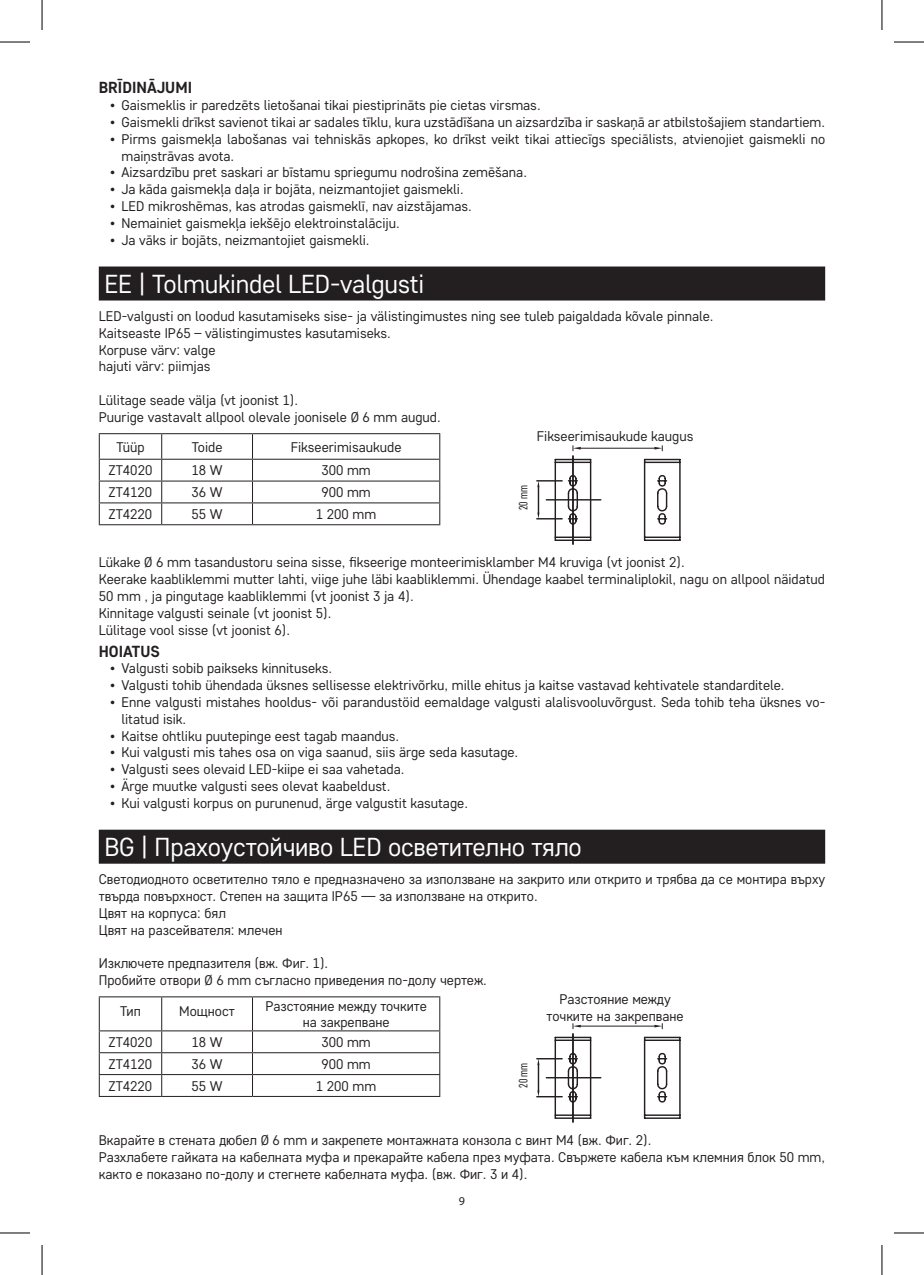
<style>
.page{position:relative;width:924px;height:1275px;background:#fff}
.page>*{position:absolute;margin:0;border:0;box-sizing:border-box;transform-origin:0 0}
.t1{font:26px "Core Sans D35";letter-spacing:-.01em;color:#fff}
.t2{font:700 16px "Core Sans D55";color:#231f20}
.t3{font:14px/16.8px "Core Sans D35";color:#231f20}
.t4{font:12px "Core Sans D37 Cn";letter-spacing:-.01em;color:#231f20}
.t5{font:12px "Myriad Pro";color:#231f20}
</style>
<div class="page">
<div style="left:99px;top:266px;width:725px;height:34px;background:#231f20"></div>
<hr style="left:99px;top:459px;width:63px;height:1px;background:#231f20">
<hr style="left:99px;top:502px;width:63px;height:1px;background:#231f20">
<hr style="left:99px;top:524px;width:63px;height:1px;background:#231f20">
<hr style="left:162px;top:524px;width:90px;height:1px;background:#231f20">
<hr style="left:99px;top:433px;width:63px;height:1px;background:#231f20">
<hr style="left:162px;top:433px;width:90px;height:1px;background:#231f20">
<hr style="left:252px;top:433px;width:188px;height:1px;background:#231f20">
<hr style="left:99px;top:480px;width:63px;height:1px;background:#231f20">
<svg style="left:99px;top:434px;width:1px;height:90px"></svg>
<hr style="left:162px;top:459px;width:90px;height:1px;background:#231f20">
<hr style="left:162px;top:480px;width:90px;height:1px;background:#231f20">
<svg style="left:161px;top:434px;width:1px;height:90px"></svg>
<hr style="left:162px;top:502px;width:90px;height:1px;background:#231f20">
<hr style="left:252px;top:459px;width:188px;height:1px;background:#231f20">
<hr style="left:252px;top:502px;width:188px;height:1px;background:#231f20">
<hr style="left:252px;top:480px;width:188px;height:1px;background:#231f20">
<svg style="left:252px;top:434px;width:1px;height:90px"></svg>
<svg style="left:439px;top:434px;width:1px;height:90px"></svg>
<hr style="left:252px;top:524px;width:188px;height:1px;background:#231f20">
<svg style="left:536px;top:446px;width:145px;height:99px"></svg>
<hr style="left:546px;top:499px;width:54px;height:1px;background:#231f20">
<hr style="left:572px;top:456px;width:1px;height:88px;background:#231f20">
<div style="left:99px;top:829px;width:725px;height:34px;background:#231f20"></div>
<hr style="left:161px;top:997px;width:1px;height:33px;background:#231f20">
<hr style="left:252px;top:997px;width:1px;height:33px;background:#231f20">
<hr style="left:99px;top:1030px;width:63px;height:1px;background:#231f20">
<hr style="left:99px;top:1074px;width:63px;height:1px;background:#231f20">
<hr style="left:99px;top:1096px;width:63px;height:1px;background:#231f20">
<hr style="left:162px;top:1096px;width:90px;height:1px;background:#231f20">
<hr style="left:99px;top:996px;width:63px;height:1px;background:#231f20">
<hr style="left:99px;top:997px;width:1px;height:33px;background:#231f20">
<hr style="left:162px;top:996px;width:90px;height:1px;background:#231f20">
<hr style="left:252px;top:996px;width:188px;height:1px;background:#231f20">
<hr style="left:99px;top:1052px;width:63px;height:1px;background:#231f20">
<svg style="left:99px;top:1031px;width:1px;height:65px"></svg>
<hr style="left:439px;top:997px;width:1px;height:33px;background:#231f20">
<hr style="left:162px;top:1030px;width:90px;height:1px;background:#231f20">
<hr style="left:162px;top:1052px;width:90px;height:1px;background:#231f20">
<svg style="left:161px;top:1031px;width:1px;height:65px"></svg>
<hr style="left:162px;top:1074px;width:90px;height:1px;background:#231f20">
<hr style="left:252px;top:1030px;width:188px;height:1px;background:#231f20">
<hr style="left:252px;top:1074px;width:188px;height:1px;background:#231f20">
<hr style="left:252px;top:1052px;width:188px;height:1px;background:#231f20">
<svg style="left:252px;top:1031px;width:1px;height:65px"></svg>
<svg style="left:439px;top:1031px;width:1px;height:65px"></svg>
<hr style="left:252px;top:1096px;width:188px;height:1px;background:#231f20">
<svg style="left:536px;top:1023px;width:145px;height:100px"></svg>
<hr style="left:546px;top:1077px;width:54px;height:1px;background:#231f20">
<hr style="left:572px;top:1034px;width:1px;height:88px;background:#231f20">
<hr style="left:0;top:42px;width:30px;height:1px;background:#000">
<hr style="left:893px;top:42px;width:30px;height:1px;background:#000">
<hr style="left:0;top:1232px;width:30px;height:1px;background:#000">
<hr style="left:893px;top:1232px;width:30px;height:1px;background:#000">
<hr style="left:42px;top:0;width:1px;height:30px;background:#000">
<hr style="left:42px;top:1245px;width:1px;height:30px;background:#000">
<hr style="left:881px;top:0;width:1px;height:30px;background:#000">
<hr style="left:881px;top:1245px;width:1px;height:30px;background:#000">
<p class="t2" style="left:99px;top:77px;width:95px">BRĪDINĀJUMI</p>
<p class="t3" style="left:110px;top:96px;width:432px">• Gaismeklis ir paredzēts lietošanai tikai piestiprināts pie cietas virsmas.</p>
<p class="t3" style="left:110px;top:113px;width:716px">• Gaismekli drīkst savienot tikai ar sadales tīklu, kura uzstādīšana un aizsardzība ir saskaņā ar atbilstošajiem standartiem.</p>
<p class="t3" style="left:121px;top:130px;width:705px;text-indent:-11px">• Pirms gaismekļa labošanas vai tehniskās apkopes, ko drīkst veikt tikai attiecīgs speciālists, atvienojiet gaismekli no maiņstrāvas avota.</p>
<p class="t3" style="left:110px;top:164px;width:418px">• Aizsardzību pret saskari ar bīstamu spriegumu nodrošina zemēšana.</p>
<p class="t3" style="left:110px;top:180px;width:355px">• Ja kāda gaismekļa daļa ir bojāta, neizmantojiet gaismekli.</p>
<p class="t3" style="left:110px;top:197px;width:363px">• LED mikroshēmas, kas atrodas gaismeklī, nav aizstājamas.</p>
<p class="t3" style="left:110px;top:214px;width:291px">• Nemainiet gaismekļa iekšējo elektroinstalāciju.</p>
<p class="t3" style="left:110px;top:231px;width:261px">• Ja vāks ir bojāts, neizmantojiet gaismekli.</p>
<h1 class="t1" style="left:104px;top:267px;width:321px">EE | Tolmukindel LED-valgusti</h1>
<p class="t3" style="left:99px;top:307px;width:616px">LED-valgusti on loodud kasutamiseks sise- ja välistingimustes ning see tuleb paigaldada kõvale pinnale.<br>Kaitseaste IP65 – välistingimustes kasutamiseks.<br>Korpuse värv: valge<br>hajuti värv: piimjas</p>
<p class="t3" style="left:99px;top:391px;width:343px">Lülitage seade välja (vt joonist 1).<br>Puurige vastavalt allpool olevale joonisele Ø 6 mm augud.</p>
<p class="t3" style="left:116px;top:438px;width:30px">Tüüp</p>
<p class="t3" style="left:192px;top:438px;width:32px">Toide</p>
<p class="t3" style="left:291px;top:438px;width:112px">Fikseerimisaukude</p>
<p class="t3" style="left:109px;top:461px;width:45px">ZT4020</p>
<p class="t3" style="left:191px;top:461px;width:33px">18 W</p>
<p class="t3" style="left:321px;top:461px;width:51px">300 mm</p>
<p class="t3" style="left:109px;top:483px;width:45px">ZT4120</p>
<p class="t3" style="left:191px;top:483px;width:33px">36 W</p>
<p class="t3" style="left:321px;top:483px;width:51px">900 mm</p>
<p class="t3" style="left:109px;top:505px;width:45px">ZT4220</p>
<p class="t3" style="left:191px;top:505px;width:33px">55 W</p>
<p class="t3" style="left:316px;top:505px;width:62px">1 200 mm</p>
<p class="t3" style="left:536px;top:427px;width:158px">Fikseerimisaukude kaugus</p>
<p class="t4" style="left:515px;top:510px;width:26px;rotate:-90deg">20 mm</p>
<p class="t3" style="left:99px;top:553px;width:727px">Lükake Ø 6 mm tasandustoru seina sisse, fikseerige monteerimisklamber M4 kruviga (vt joonist 2).<br>Keerake kaabliklemmi mutter lahti, viige juhe läbi kaabliklemmi. Ühendage kaabel terminaliplokil, nagu on allpool näidatud 50 mm , ja pingutage kaabliklemmi (vt joonist 3 ja 4).<br>Kinnitage valgusti seinale (vt joonist 5).<br>Lülitage vool sisse (vt joonist 6).</p>
<p class="t2" style="left:99px;top:640px;width:62px">HOIATUS</p>
<p class="t3" style="left:110px;top:659px;width:223px">• Valgusti sobib paikseks kinnituseks.</p>
<p class="t3" style="left:110px;top:676px;width:675px">• Valgusti tohib ühendada üksnes sellisesse elektrivõrku, mille ehitus ja kaitse vastavad kehtivatele standarditele.</p>
<p class="t3" style="left:121px;top:693px;width:705px;text-indent:-11px">• Enne valgusti mistahes hooldus- või parandustöid eemaldage valgusti alalisvooluvõrgust. Seda tohib teha üksnes vo&shy;litatud isik.</p>
<p class="t3" style="left:110px;top:727px;width:290px">• Kaitse ohtliku puutepinge eest tagab maandus.</p>
<p class="t3" style="left:110px;top:743px;width:409px">• Kui valgusti mis tahes osa on viga saanud, siis ärge seda kasutage.</p>
<p class="t3" style="left:110px;top:760px;width:296px">• Valgusti sees olevaid LED-kiipe ei saa vahetada.</p>
<p class="t3" style="left:110px;top:777px;width:281px">• Ärge muutke valgusti sees olevat kaabeldust.</p>
<p class="t3" style="left:110px;top:794px;width:359px">• Kui valgusti korpus on purunenud, ärge valgustit kasutage.</p>
<h1 class="t1" style="left:104px;top:830px;width:478px">BG | Прахоустойчиво LED осветително тяло</h1>
<p class="t3" style="left:99px;top:870px;width:727px">Светодиодното осветително тяло е предназначено за използване на закрито или открито и трябва да се монтира върху твърда повърхност. Степен на защита IP65 — за използване на открито.<br>Цвят на корпуса: бял<br>Цвят на разсейвателя: млечен</p>
<p class="t3" style="left:99px;top:954px;width:389px">Изключете предпазителя (вж. Фиг. 1).<br>Пробийте отвори Ø 6 mm съгласно приведения по-долу чертеж.</p>
<p class="t3" style="left:120px;top:1002px;width:22px">Тип</p>
<p class="t3" style="left:179px;top:1002px;width:57px">Мощност</p>
<p class="t3" style="left:265px;top:997px;width:163px;text-align:center">Разстояние между точките на закрепване</p>
<p class="t3" style="left:109px;top:1033px;width:45px">ZT4020</p>
<p class="t3" style="left:191px;top:1033px;width:33px">18 W</p>
<p class="t3" style="left:321px;top:1033px;width:51px">300 mm</p>
<p class="t3" style="left:109px;top:1055px;width:45px">ZT4120</p>
<p class="t3" style="left:191px;top:1055px;width:33px">36 W</p>
<p class="t3" style="left:321px;top:1055px;width:51px">900 mm</p>
<p class="t3" style="left:108px;top:1077px;width:45px">ZT4220</p>
<p class="t3" style="left:191px;top:1077px;width:33px">55 W</p>
<p class="t3" style="left:316px;top:1077px;width:62px">1 200 mm</p>
<p class="t3" style="left:546px;top:990px;width:138px;text-align:center">Разстояние между точките на закрепване</p>
<p class="t4" style="left:515px;top:1087px;width:26px;rotate:-90deg">20 mm</p>
<p class="t3" style="left:99px;top:1131px;width:727px">Вкарайте в стената дюбел Ø 6 mm и закрепете монтажната конзола с винт M4 (вж. Фиг. 2).<br>Разхлабете гайката на кабелната муфа и прекарайте кабела през муфата. Свържете кабела към клемния блок 50 mm, както е показано по-долу и стегнете кабелната муфа. (вж. Фиг. 3 и 4).</p>
<p class="t5" style="left:458px;top:1193px;width:8px">9</p>
</div>
